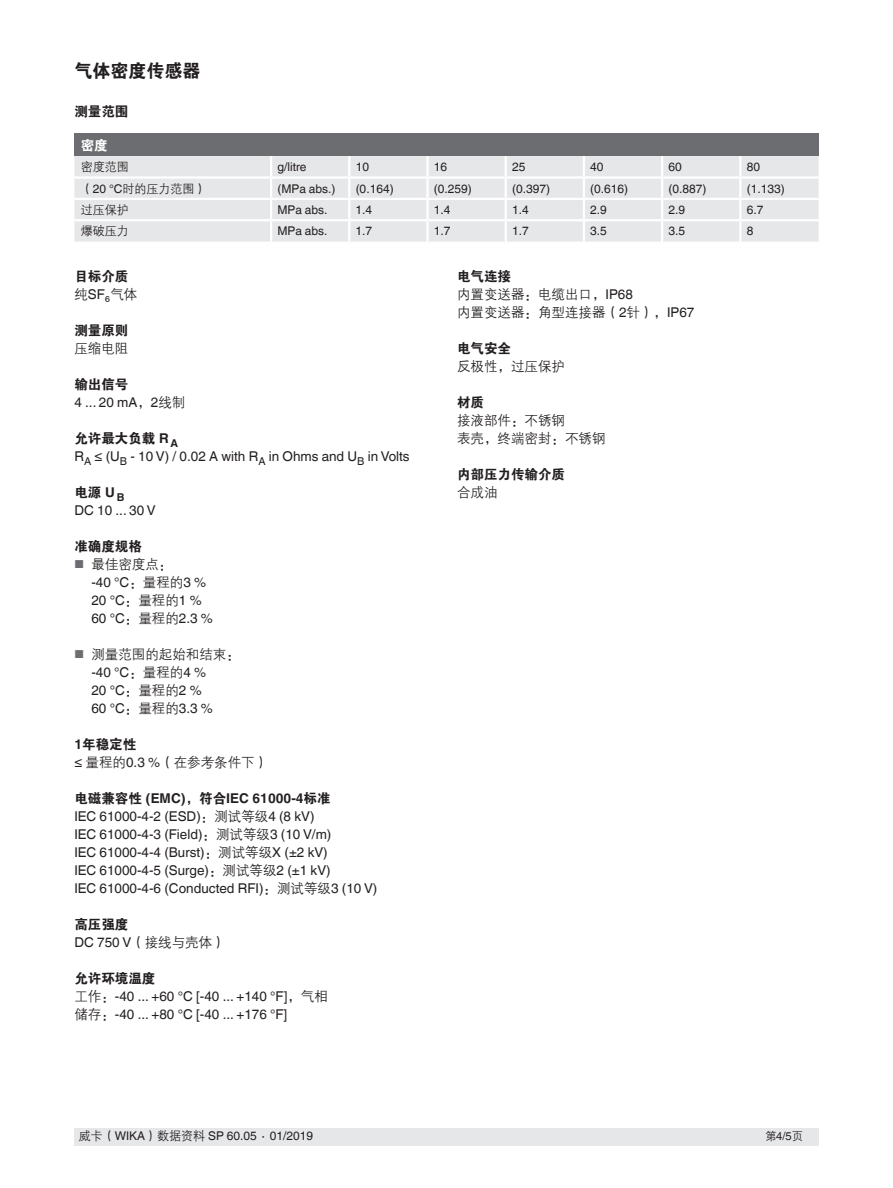
<style>
.page{position:relative;width:893px;height:1188px;background:#fff}
.page>*{position:absolute;margin:0;border:0;box-sizing:border-box;transform-origin:0 0}
.t1{font:18px "FZDHTJW GB1 0";color:#231f20}
.t2{font:13.5px/18px "Helvetica World";color:#231f20}
.t3{font:13.5px/18px "FZZDXJW GB1 0";color:#231f20}
.t4{font:13.5px "FZDHTJW GB1 0";color:#231f20}
.t5{font:13.5px "FZDHTJW GB1 0";color:#fff}
.t6{font:12px "Helvetica World";color:#231f20}
.t7{font:12px "FZZDXJW GB1 0";color:#231f20}
.t8{font:11.25px "Helvetica World";color:#231f20}
.s1{font-family:"Helvetica World"}
.s2{font-family:"FZZDXJW GB1 0"}
.s3{font-family:"Helvetica World";font-weight:700}
.s4{font-family:"Helvetica World";font-size:11.55px;color:#6c6d70}
.s5{font-family:"FZDHTJW GB1 0"}
.s6{font-weight:700}
</style>
<div class="page">
<div style="left:74px;top:1128px;width:745px;height:17px;background:#e6e7e9"></div>
<div style="left:74px;top:134px;width:745px;height:22px;background:#6c6d70"></div>
<div style="left:74px;top:156px;width:745px;height:86px;background:#e6e7e9"></div>
<hr style="left:270px;top:156px;width:2px;height:20px;background:#fff">
<hr style="left:348px;top:156px;width:2px;height:20px;background:#fff">
<hr style="left:426px;top:156px;width:3px;height:20px;background:#fff">
<hr style="left:505px;top:156px;width:2px;height:20px;background:#fff">
<hr style="left:583px;top:156px;width:2px;height:20px;background:#fff">
<hr style="left:661px;top:156px;width:2px;height:20px;background:#fff">
<hr style="left:739px;top:156px;width:2px;height:20px;background:#fff">
<hr style="left:74px;top:176px;width:197px;height:3px;background:#fff">
<hr style="left:271px;top:176px;width:78px;height:3px;background:#fff">
<hr style="left:349px;top:176px;width:78px;height:3px;background:#fff">
<hr style="left:427px;top:176px;width:79px;height:3px;background:#fff">
<hr style="left:426px;top:179px;width:3px;height:19px;background:#fff">
<hr style="left:506px;top:176px;width:78px;height:3px;background:#fff">
<hr style="left:584px;top:176px;width:78px;height:3px;background:#fff">
<hr style="left:662px;top:176px;width:78px;height:3px;background:#fff">
<hr style="left:740px;top:176px;width:79px;height:3px;background:#fff">
<hr style="left:74px;top:198px;width:197px;height:2px;background:#fff">
<hr style="left:271px;top:198px;width:78px;height:2px;background:#fff">
<svg style="left:270px;top:179px;width:2px;height:40px"></svg>
<hr style="left:349px;top:198px;width:78px;height:2px;background:#fff">
<svg style="left:348px;top:179px;width:2px;height:40px"></svg>
<hr style="left:427px;top:198px;width:79px;height:2px;background:#fff">
<hr style="left:426px;top:200px;width:3px;height:19px;background:#fff">
<hr style="left:506px;top:198px;width:78px;height:2px;background:#fff">
<svg style="left:505px;top:179px;width:2px;height:40px"></svg>
<hr style="left:584px;top:198px;width:78px;height:2px;background:#fff">
<svg style="left:583px;top:179px;width:2px;height:40px"></svg>
<hr style="left:662px;top:198px;width:78px;height:2px;background:#fff">
<svg style="left:661px;top:179px;width:2px;height:40px"></svg>
<hr style="left:740px;top:198px;width:79px;height:2px;background:#fff">
<svg style="left:739px;top:179px;width:2px;height:40px"></svg>
<hr style="left:74px;top:219px;width:197px;height:2px;background:#fff">
<hr style="left:271px;top:219px;width:78px;height:2px;background:#fff">
<hr style="left:270px;top:221px;width:2px;height:21px;background:#fff">
<hr style="left:349px;top:219px;width:78px;height:2px;background:#fff">
<hr style="left:348px;top:221px;width:2px;height:21px;background:#fff">
<hr style="left:427px;top:219px;width:79px;height:2px;background:#fff">
<hr style="left:426px;top:221px;width:3px;height:21px;background:#fff">
<hr style="left:506px;top:219px;width:78px;height:2px;background:#fff">
<hr style="left:505px;top:221px;width:2px;height:21px;background:#fff">
<hr style="left:584px;top:219px;width:78px;height:2px;background:#fff">
<hr style="left:583px;top:221px;width:2px;height:21px;background:#fff">
<hr style="left:662px;top:219px;width:78px;height:2px;background:#fff">
<hr style="left:661px;top:221px;width:2px;height:21px;background:#fff">
<hr style="left:740px;top:219px;width:79px;height:2px;background:#fff">
<hr style="left:739px;top:221px;width:2px;height:21px;background:#fff">
<h1 class="t1" style="left:74px;top:61px;width:127px">气体密度传感器</h1>
<p class="t4" style="left:74px;top:104px;width:55px">测量范围</p>
<p class="t5" style="left:81px;top:138px;width:29px">密度</p>
<p class="t7" style="left:81px;top:161px;width:49px">密度范围</p>
<p class="t6" style="left:277px;top:160px;width:31px">g/litre</p>
<p class="t6" style="left:356px;top:160px;width:15px">10</p>
<p class="t6" style="left:434px;top:160px;width:15px">16</p>
<p class="t6" style="left:512px;top:160px;width:15px">25</p>
<p class="t6" style="left:590px;top:160px;width:15px">40</p>
<p class="t6" style="left:668px;top:160px;width:15px">60</p>
<p class="t6" style="left:747px;top:160px;width:15px">80</p>
<p class="t7" style="left:81px;top:182px;width:127px">（<span class="s1">20 °C</span>时的压力范围）</p>
<p class="t6" style="left:277px;top:181px;width:60px">(MPa abs.)</p>
<p class="t6" style="left:356px;top:181px;width:40px">(0.164)</p>
<p class="t6" style="left:434px;top:181px;width:40px">(0.259)</p>
<p class="t6" style="left:512px;top:181px;width:40px">(0.397)</p>
<p class="t6" style="left:590px;top:181px;width:40px">(0.616)</p>
<p class="t6" style="left:668px;top:181px;width:40px">(0.887)</p>
<p class="t6" style="left:747px;top:181px;width:40px">(1.133)</p>
<p class="t7" style="left:81px;top:203px;width:49px">过压保护</p>
<p class="t6" style="left:277px;top:203px;width:52px">MPa abs.</p>
<p class="t6" style="left:356px;top:203px;width:18px">1.4</p>
<p class="t6" style="left:434px;top:203px;width:18px">1.4</p>
<p class="t6" style="left:512px;top:203px;width:18px">1.4</p>
<p class="t6" style="left:590px;top:203px;width:18px">2.9</p>
<p class="t6" style="left:668px;top:203px;width:18px">2.9</p>
<p class="t6" style="left:747px;top:203px;width:18px">6.7</p>
<p class="t7" style="left:81px;top:225px;width:49px">爆破压力</p>
<p class="t6" style="left:277px;top:224px;width:52px">MPa abs.</p>
<p class="t6" style="left:356px;top:224px;width:18px">1.7</p>
<p class="t6" style="left:434px;top:224px;width:18px">1.7</p>
<p class="t6" style="left:512px;top:224px;width:18px">1.7</p>
<p class="t6" style="left:590px;top:224px;width:18px">3.5</p>
<p class="t6" style="left:668px;top:224px;width:18px">3.5</p>
<p class="t6" style="left:747px;top:224px;width:8px">8</p>
<p class="t4" style="left:74px;top:269px;width:55px">目标介质</p>
<p class="t3" style="left:74px;top:285px;width:64px">纯<span class="s1">SF₆</span>气体</p>
<p class="t4" style="left:74px;top:323px;width:55px">测量原则</p>
<p class="t3" style="left:74px;top:339px;width:55px">压缩电阻</p>
<p class="t4" style="left:74px;top:377px;width:55px">输出信号</p>
<p class="t2" style="left:74px;top:393px;width:113px">4 ... 20 mA<span class="s2">，</span>2<span class="s2">线制</span></p>
<p class="t4" style="left:74px;top:431px;width:105px">允许最大负载 <span class="s3">R</span> <sub>A</sub></p>
<p class="t2" style="left:74px;top:447px;width:337px">R<sub>A</sub> ≤ (U<sub>B</sub> - 10 V) / 0.02 A with R<sub>A</sub> in Ohms and U<sub>B</sub> in Volts</p>
<p class="t4" style="left:74px;top:485px;width:51px">电源 <span class="s3">U</span><sub>B</sub></p>
<p class="t2" style="left:74px;top:501px;width:83px">DC 10 ... 30 V</p>
<p class="t4" style="left:457px;top:269px;width:55px">电气连接</p>
<p class="t3" style="left:457px;top:286px;width:239px">内置变送器：电缆出口，<span class="s1">IP68<br></span>内置变送器：角型连接器（<span class="s1">2</span>针），<span class="s1">IP67</span></p>
<p class="t4" style="left:457px;top:341px;width:55px">电气安全</p>
<p class="t3" style="left:457px;top:358px;width:109px">反极性，过压保护</p>
<p class="t4" style="left:457px;top:395px;width:28px">材质</p>
<p class="t3" style="left:457px;top:412px;width:150px">接液部件：不锈钢<br>表壳，终端密封：不锈钢</p>
<p class="t4" style="left:457px;top:467px;width:109px">内部压力传输介质</p>
<p class="t3" style="left:457px;top:484px;width:42px">合成油</p>
<p class="t4" style="left:74px;top:539px;width:69px">准确度规格</p>
<p class="t3" style="left:74px;top:555px;width:100px"><span class="s4">■</span> 最佳密度点：</p>
<p class="t2" style="left:91px;top:573px;width:123px">-40 °C<span class="s2">：量程的</span>3 %<br>20 °C<span class="s2">：量程的</span>1 %<br>60 °C<span class="s2">：量程的</span>2.3 %</p>
<p class="t3" style="left:74px;top:645px;width:167px"><span class="s4">■</span> 测量范围的起始和结束：</p>
<p class="t2" style="left:91px;top:663px;width:123px">-40 °C<span class="s2">：量程的</span>4 %<br>20 °C<span class="s2">：量程的</span>2 %<br>60 °C<span class="s2">：量程的</span>3.3 %</p>
<p class="t4" style="left:74px;top:737px;width:63px"><span class="s3">1</span>年稳定性</p>
<p class="t3" style="left:74px;top:753px;width:195px"><span class="s1">≤</span> 量程的<span class="s1">0.3 %</span>（在参考条件下）</p>
<p class="t2" style="left:74px;top:789px;width:304px"><span class="s5">电磁兼容性</span> <span class="s6">(EMC)</span><span class="s5">，符合</span><span class="s6">IEC 61000-4</span><span class="s5">标准<br></span>IEC 61000-4-2 (ESD)<span class="s2">：测试等级</span>4 (8 kV)<br>IEC 61000-4-3 (Field)<span class="s2">：测试等级</span>3 (10 V/m)<br>IEC 61000-4-4 (Burst)<span class="s2">：测试等级</span>X (±2 kV)<br>IEC 61000-4-5 (Surge)<span class="s2">：测试等级</span>2 (±1 kV)<br>IEC 61000-4-6 (Conducted RFI)<span class="s2">：测试等级</span>3 (10 V)</p>
<p class="t4" style="left:74px;top:917px;width:55px">高压强度</p>
<p class="t3" style="left:74px;top:933px;width:153px"><span class="s1">DC 750 V</span>（接线与壳体）</p>
<p class="t4" style="left:74px;top:971px;width:82px">允许环境温度</p>
<p class="t2" style="left:74px;top:987px;width:255px"><span class="s2">工作：</span>-40 ... +60 °C [-40 ... +140 °F]<span class="s2">，气相储存：</span>-40 ... +80 °C [-40 ... +176 °F]</p>
<p class="t6" style="left:79px;top:1129px;width:236px"><span class="s2">威卡（</span>WIKA<span class="s2">）数据资料</span> SP 60.05 ∙ 01/2019</p>
<p class="t8" style="left:765px;top:1130px;width:39px"><span class="s2">第</span>4/5<span class="s2">页</span></p>
</div>
